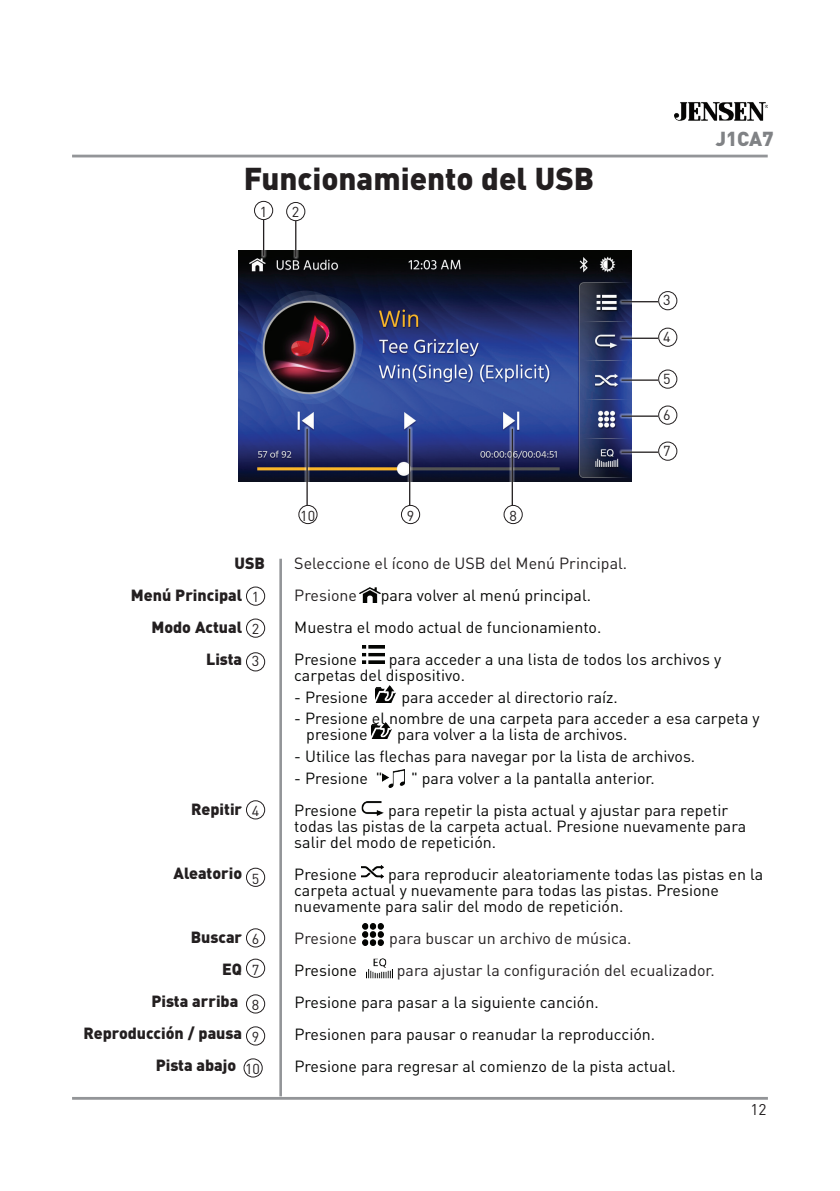
<style>
.page{position:relative;width:840px;height:1191px;background:#fff}
.page>*{position:absolute;margin:0;border:0;box-sizing:border-box;transform-origin:0 0}
.t1{font:900 31.2px "DIN Pro";color:#231f20}
.t2{font:900 20px "DIN Pro";color:#808285}
.t3{font:16px/16px "DIN Pro";color:#050605}
.t4{font:16px/32px "DIN Pro";color:#231f20}
.t5{font:900 16px/32px "DIN Pro";color:#231f20;text-align:right}
.t6{font:16px/32px "DIN Pro";color:#050503}
.t7{font:15.4px "DIN Pro";color:#231f20}
.t8{font:14.4px "DIN Pro";color:#231f20}
.s1{font-weight:400;font-size:14.4px}
</style>
<div class="page">
<img style="left:674px;top:102px;width:92px;height:19px">
<hr style="left:72px;top:155px;width:695px;height:2px;background:#939598">
<hr style="left:72px;top:1097px;width:695px;height:2px;background:#939598">
<hr style="left:279px;top:559px;width:3px;height:537px;background:#939598">
<svg style="left:246px;top:588px;width:19px;height:17px"></svg>
<div style="left:246px;top:587px;width:18px;height:18px;background:#fff;border-radius:50%"></div>
<div style="left:246px;top:586px;width:19px;height:19px;border:1px solid #231f20;border-radius:50%"></div>
<svg style="left:246px;top:620px;width:19px;height:17px"></svg>
<div style="left:246px;top:619px;width:18px;height:18px;background:#fff;border-radius:50%"></div>
<div style="left:246px;top:618px;width:19px;height:19px;border:1px solid #231f20;border-radius:50%"></div>
<svg style="left:246px;top:654px;width:19px;height:17px"></svg>
<div style="left:246px;top:653px;width:18px;height:18px;background:#fff;border-radius:50%"></div>
<div style="left:246px;top:652px;width:19px;height:19px;border:1px solid #231f20;border-radius:50%"></div>
<svg style="left:246px;top:802px;width:19px;height:17px"></svg>
<div style="left:246px;top:800px;width:18px;height:19px;background:#fff;border-radius:50%"></div>
<div style="left:246px;top:800px;width:19px;height:19px;border:1px solid #231f20;border-radius:50%"></div>
<svg style="left:246px;top:868px;width:19px;height:18px"></svg>
<div style="left:246px;top:868px;width:18px;height:18px;background:#fff;border-radius:50%"></div>
<div style="left:246px;top:868px;width:19px;height:18px;border:1px solid #231f20;border-radius:50%"></div>
<svg style="left:246px;top:930px;width:19px;height:17px"></svg>
<div style="left:246px;top:928px;width:18px;height:19px;background:#fff;border-radius:50%"></div>
<div style="left:246px;top:928px;width:19px;height:19px;border:1px solid #231f20;border-radius:50%"></div>
<svg style="left:246px;top:960px;width:19px;height:17px"></svg>
<div style="left:246px;top:959px;width:18px;height:18px;background:#fff;border-radius:50%"></div>
<div style="left:246px;top:958px;width:19px;height:19px;border:1px solid #231f20;border-radius:50%"></div>
<svg style="left:246px;top:996px;width:19px;height:17px"></svg>
<div style="left:246px;top:994px;width:18px;height:19px;background:#fff;border-radius:50%"></div>
<div style="left:246px;top:994px;width:19px;height:19px;border:1px solid #231f20;border-radius:50%"></div>
<svg style="left:246px;top:1028px;width:19px;height:17px"></svg>
<div style="left:246px;top:1026px;width:18px;height:19px;background:#fff;border-radius:50%"></div>
<div style="left:246px;top:1026px;width:19px;height:19px;border:1px solid #231f20;border-radius:50%"></div>
<svg style="left:245px;top:1059px;width:17px;height:18px"></svg>
<div style="left:244px;top:1058px;width:18px;height:19px;background:#fff;border-radius:50%"></div>
<div style="left:243px;top:1058px;width:19px;height:19px;border:1px solid #231f20;border-radius:50%"></div>
<img style="left:238px;top:251px;width:393px;height:230px">
<img style="left:359px;top:587px;width:21px;height:16px">
<img style="left:362px;top:645px;width:22px;height:18px">
<img style="left:375px;top:686px;width:21px;height:16px">
<img style="left:371px;top:722px;width:20px;height:16px">
<img style="left:382px;top:769px;width:22px;height:19px">
<img style="left:361px;top:801px;width:22px;height:14px">
<img style="left:361px;top:865px;width:22px;height:13px">
<img style="left:362px;top:924px;width:21px;height:21px">
<img style="left:366px;top:958px;width:26px;height:20px">
<svg style="left:261px;top:220px;width:5px;height:39px"></svg>
<hr style="left:263px;top:213px;width:1px;height:43px;background:#231f20">
<svg style="left:254px;top:201px;width:19px;height:19px"></svg>
<div style="left:254px;top:201px;width:18px;height:18px;background:#fff;border-radius:50%"></div>
<div style="left:254px;top:201px;width:19px;height:19px;border:1px solid #231f20;border-radius:50%"></div>
<svg style="left:293px;top:221px;width:5px;height:39px"></svg>
<hr style="left:295px;top:214px;width:1px;height:43px;background:#231f20">
<div style="left:286px;top:202px;width:19px;height:19px;background:#fff;border-radius:50%"></div>
<div style="left:286px;top:202px;width:19px;height:19px;border:1px solid #231f20;border-radius:50%"></div>
<svg style="left:618px;top:299px;width:40px;height:6px"></svg>
<hr style="left:621px;top:301px;width:46px;height:1px;background:#231f20">
<svg style="left:618px;top:335px;width:14px;height:6px"></svg>
<hr style="left:621px;top:337px;width:46px;height:2px;background:#231f20">
<svg style="left:618px;top:377px;width:14px;height:6px"></svg>
<hr style="left:621px;top:379px;width:46px;height:2px;background:#231f20">
<svg style="left:618px;top:413px;width:14px;height:6px"></svg>
<hr style="left:621px;top:415px;width:46px;height:2px;background:#231f20">
<svg style="left:618px;top:449px;width:14px;height:6px"></svg>
<hr style="left:621px;top:451px;width:46px;height:2px;background:#231f20">
<svg style="left:659px;top:291px;width:17px;height:19px"></svg>
<div style="left:658px;top:291px;width:18px;height:19px;background:#fff;border-radius:50%"></div>
<div style="left:658px;top:291px;width:18px;height:19px;border:1px solid #231f20;border-radius:50%"></div>
<svg style="left:659px;top:328px;width:17px;height:19px"></svg>
<div style="left:658px;top:328px;width:18px;height:18px;background:#fff;border-radius:50%"></div>
<div style="left:658px;top:328px;width:18px;height:19px;border:1px solid #231f20;border-radius:50%"></div>
<svg style="left:658px;top:370px;width:18px;height:18px"></svg>
<div style="left:658px;top:370px;width:18px;height:18px;background:#fff;border-radius:50%"></div>
<div style="left:658px;top:370px;width:18px;height:18px;border:1px solid #231f20;border-radius:50%"></div>
<svg style="left:658px;top:406px;width:18px;height:18px"></svg>
<div style="left:658px;top:406px;width:18px;height:18px;background:#fff;border-radius:50%"></div>
<div style="left:658px;top:406px;width:18px;height:18px;border:1px solid #231f20;border-radius:50%"></div>
<svg style="left:658px;top:442px;width:18px;height:18px"></svg>
<div style="left:658px;top:442px;width:18px;height:18px;background:#fff;border-radius:50%"></div>
<div style="left:658px;top:442px;width:18px;height:18px;border:1px solid #231f20;border-radius:50%"></div>
<svg style="left:304px;top:426px;width:6px;height:79px"></svg>
<hr style="left:306px;top:429px;width:1px;height:79px;background:#231f20">
<svg style="left:407px;top:426px;width:5px;height:79px"></svg>
<hr style="left:409px;top:429px;width:1px;height:79px;background:#231f20">
<svg style="left:509px;top:426px;width:6px;height:79px"></svg>
<hr style="left:511px;top:429px;width:1px;height:79px;background:#231f20">
<svg style="left:300px;top:505px;width:17px;height:19px"></svg>
<div style="left:299px;top:505px;width:18px;height:18px;background:#fff;border-radius:50%"></div>
<div style="left:298px;top:505px;width:19px;height:19px;border:1px solid #231f20;border-radius:50%"></div>
<svg style="left:401px;top:505px;width:19px;height:19px"></svg>
<div style="left:401px;top:505px;width:18px;height:18px;background:#fff;border-radius:50%"></div>
<div style="left:401px;top:505px;width:19px;height:19px;border:1px solid #231f20;border-radius:50%"></div>
<svg style="left:505px;top:505px;width:17px;height:19px"></svg>
<div style="left:503px;top:505px;width:19px;height:18px;background:#fff;border-radius:50%"></div>
<div style="left:503px;top:505px;width:19px;height:19px;border:1px solid #231f20;border-radius:50%"></div>
<h1 class="t1" style="left:243px;top:157px;width:352px">Funcionamiento del USB</h1>
<p class="t8" style="left:260px;top:202px;width:9px">1</p>
<p class="t8" style="left:292px;top:202px;width:9px">2</p>
<p class="t8" style="left:300px;top:506px;width:16px">10</p>
<p class="t8" style="left:406px;top:506px;width:9px">9</p>
<p class="t8" style="left:509px;top:506px;width:9px">8</p>
<p class="t2" style="left:715px;top:126px;width:59px">J1CA7</p>
<p class="t8" style="left:662px;top:290px;width:9px">3</p>
<p class="t8" style="left:662px;top:327px;width:9px">4</p>
<p class="t8" style="left:662px;top:369px;width:9px">5</p>
<p class="t8" style="left:662px;top:405px;width:9px">6</p>
<p class="t8" style="left:662px;top:441px;width:9px">7</p>
<p class="t5" style="left:234px;top:546px;width:32px">USB</p>
<p class="t5" style="left:131px;top:578px;width:130px">Menú Principal <sub>1</sub></p>
<p class="t5" style="left:151px;top:610px;width:109px">Modo Actual <sub>2</sub></p>
<p class="t5" style="left:206px;top:642px;width:55px">Lista <sub>3</sub></p>
<p class="t5" style="left:191px;top:792px;width:70px">Repitir <sub>4</sub></p>
<p class="t5" style="left:173px;top:856px;width:87px">Aleatorio <sub>5</sub></p>
<p class="t5" style="left:83px;top:920px;width:178px">Buscar <sub>6<br></sub>EQ <span class="s1">7<br></span>Pista arriba <sub>8<br></sub>Reproducción / pausa <sub>9<br></sub>Pista abajo <sub>10</sub></p>
<p class="t4" style="left:294px;top:546px;width:334px">Seleccione el ícono de USB del Menú Principal.<br>Presione</p>
<p class="t6" style="left:294px;top:578px;width:308px;text-indent:86px">para volver al menú principal.<br>Muestra el modo actual de funcionamiento.</p>
<p class="t3" style="left:294px;top:650px;width:64px">Presione</p>
<p class="t3" style="left:294px;top:650px;width:428px;text-indent:94px">para acceder a una lista de todos los archivos y carpetas del dispositivo.</p>
<p class="t3" style="left:294px;top:688px;width:75px">- Presione</p>
<p class="t3" style="left:401px;top:688px;width:218px">para acceder al directorio raíz.</p>
<p class="t3" style="left:306px;top:710px;width:454px;text-indent:-12px">- Presione el nombre de una carpeta para acceder a esa carpeta y presione</p>
<p class="t3" style="left:397px;top:726px;width:231px">para volver a la lista de archivos.</p>
<p class="t3" style="left:294px;top:747px;width:402px">- Utilice las flechas para navegar por la lista de archivos.</p>
<p class="t3" style="left:294px;top:769px;width:90px">- Presione "</p>
<p class="t3" style="left:411px;top:769px;width:245px">" para volver a la pantalla anterior.</p>
<p class="t3" style="left:294px;top:801px;width:64px">Presione</p>
<p class="t3" style="left:294px;top:801px;width:453px;text-indent:94px">para repetir la pista actual y ajustar para repetir todas las pistas de la carpeta actual. Presione nuevamente para salir del modo de repetición.</p>
<p class="t3" style="left:294px;top:865px;width:64px">Presione</p>
<p class="t3" style="left:294px;top:865px;width:470px;text-indent:94px">para reproducir aleatoriamente todas las pistas en la carpeta actual y nuevamente para todas las pistas. Presione nuevamente para salir del modo de repetición.</p>
<p class="t4" style="left:294px;top:921px;width:64px">Presione</p>
<p class="t4" style="left:389px;top:921px;width:244px">para buscar un archivo de música.</p>
<p class="t6" style="left:294px;top:953px;width:64px">Presione</p>
<p class="t4" style="left:396px;top:953px;width:319px">para ajustar la configuración del ecualizador.</p>
<p class="t3" style="left:294px;top:985px;width:383px;line-height:32px">Presione para pasar a la siguiente canción.<br>Presionen para pausar o reanudar la reproducción.<br>Presione para regresar al comienzo de la pista actual.</p>
<p class="t7" style="left:750px;top:1098px;width:18px">12</p>
</div>
